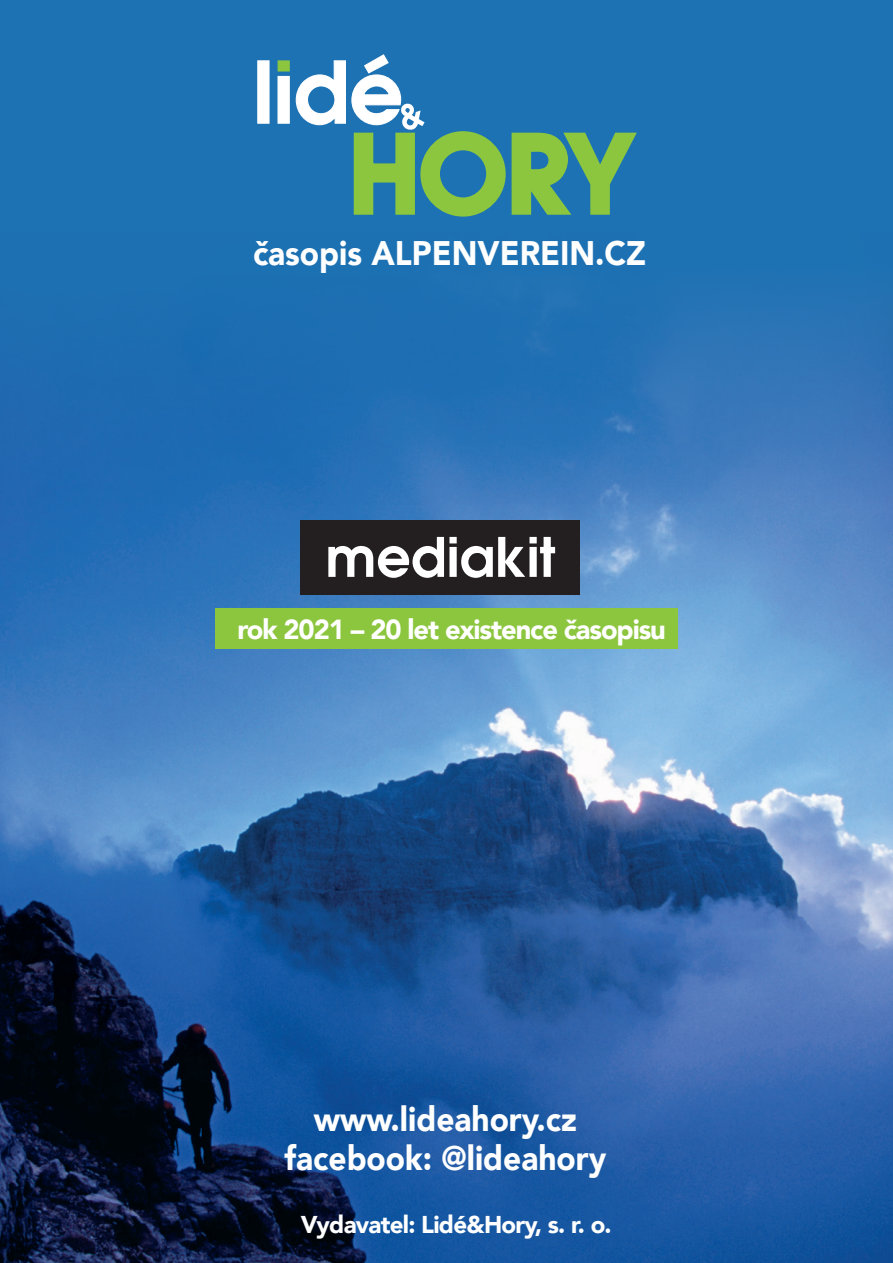
<style>
.page{position:relative;width:893px;height:1263px;background:#1d72b3}
.page>*{position:absolute;margin:0;border:0;box-sizing:border-box;transform-origin:0 0}
.t1{font:600 54px "Avant Garde CE";color:#fff}
.t2{font:900 34.05px/39px "Avenir";color:#fff;text-align:center;scale:.93 1}
.t3{font:900 27.6px "Avenir";letter-spacing:-.04em;color:#fff}
.t4{font:900 24.3px "Avenir";letter-spacing:-.03em;color:#fff}
</style>
<div class="page">
<img style="left:0;top:307px;width:893px;height:956px">
<svg style="left:257px;top:54px;width:380px;height:163px"></svg>
<div style="left:300px;top:520px;width:280px;height:75px;background:#231f20"></div>
<div style="left:215px;top:608px;width:463px;height:40px;background:#8bc63e"></div>
<p class="t2" style="left:253px;top:232px;width:424px">časopis ALPENVEREIN.CZ</p>
<p class="t1" style="left:325px;top:526px;width:232px">mediakit</p>
<p class="t3" style="left:237px;top:605px;width:430px">rok 2021 – 20 let existence časopisu</p>
<p class="t2" style="left:285px;top:1099px;width:347px">www.lideahory.cz facebook: @lideahory</p>
<p class="t4" style="left:301px;top:1204px;width:312px">Vydavatel: Lidé&amp;Hory, s. r. o.</p>
</div>
